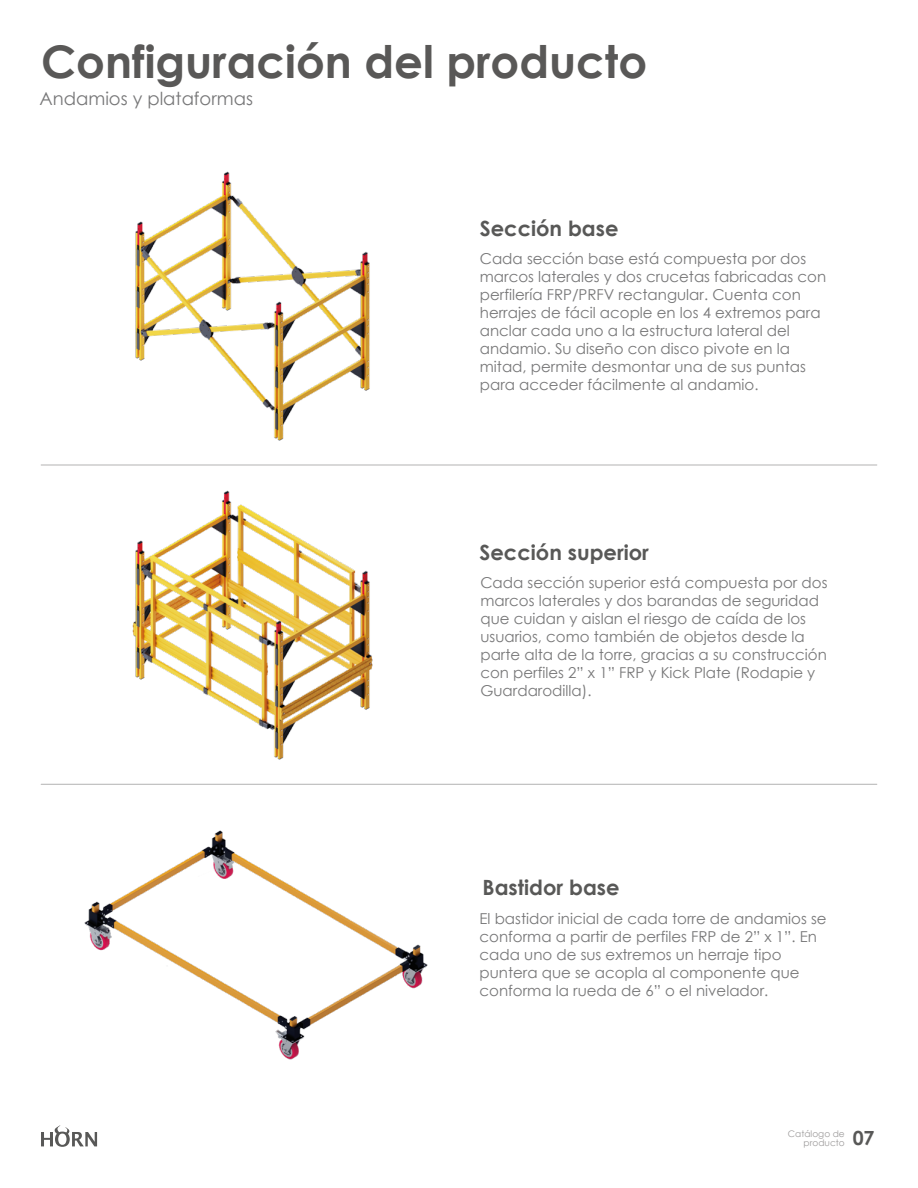
<style>
.page{position:relative;width:918px;height:1188px;background:#fff}
.page>*{position:absolute;margin:0;border:0;box-sizing:border-box;transform-origin:0 0}
.t1{font:700 45px "Century Gothic";color:#595857}
.t2{font:700 21px "Century Gothic";color:#585857}
.t3{font:700 19.5px "Century Gothic";color:#585857}
.t4{font:18px "Century Gothic";color:#777778}
.t5{font:15px/18px "Century Gothic";color:#777778}
.t6{font:9px/9px "Century Gothic";color:#9d9b9b;text-align:right}
</style>
<div class="page">
<svg style="left:41px;top:1125px;width:56px;height:22px"></svg>
<img style="left:135px;top:171px;width:235px;height:270px">
<img style="left:132px;top:490px;width:241px;height:270px">
<hr style="left:41px;top:465px;width:835px;height:1px;background:#b3b2b2">
<hr style="left:41px;top:784px;width:835px;height:1px;background:#b3b2b2">
<img style="left:84px;top:830px;width:344px;height:230px">
<h1 class="t1" style="left:41px;top:27px;width:607px">Configuración del producto</h1>
<p class="t4" style="left:39px;top:86px;width:215px">Andamios y plataformas</p>
<h2 class="t2" style="left:480px;top:212px;width:140px">Sección base</h2>
<p class="t5" style="left:480px;top:249px;width:348px">Cada sección base está compuesta por dos marcos laterales y dos crucetas fabricadas con perfilería FRP/PRFV rectangular. Cuenta con herrajes de fácil acople en los 4 extremos para anclar cada uno a la estructura lateral del andamio. Su diseño con disco pivote en la mitad, permite desmontar una de sus puntas para acceder fácilmente al andamio.</p>
<h2 class="t2" style="left:479px;top:537px;width:171px">Sección superior</h2>
<p class="t5" style="left:480px;top:573px;width:348px">Cada sección superior está compuesta por dos marcos laterales y dos barandas de seguridad que cuidan y aislan el riesgo de caída de los usuarios, como también de objetos desde la parte alta de la torre, gracias a su construcción con perfiles 2” x 1” FRP y Kick Plate (Rodapie y Guardarodilla).</p>
<h2 class="t2" style="left:482px;top:871px;width:138px">Bastidor base</h2>
<p class="t5" style="left:479px;top:909px;width:348px">El bastidor inicial de cada torre de andamios se conforma a partir de perfiles FRP de 2” x 1”. En cada uno de sus extremos un herraje tipo puntera que se acopla al componente que conforma la rueda de 6” o el nivelador.</p>
<p class="t6" style="left:787px;top:1129px;width:58px">Catálogo de producto</p>
<h3 class="t3" style="left:852px;top:1123px;width:23px">07</h3>
</div>
